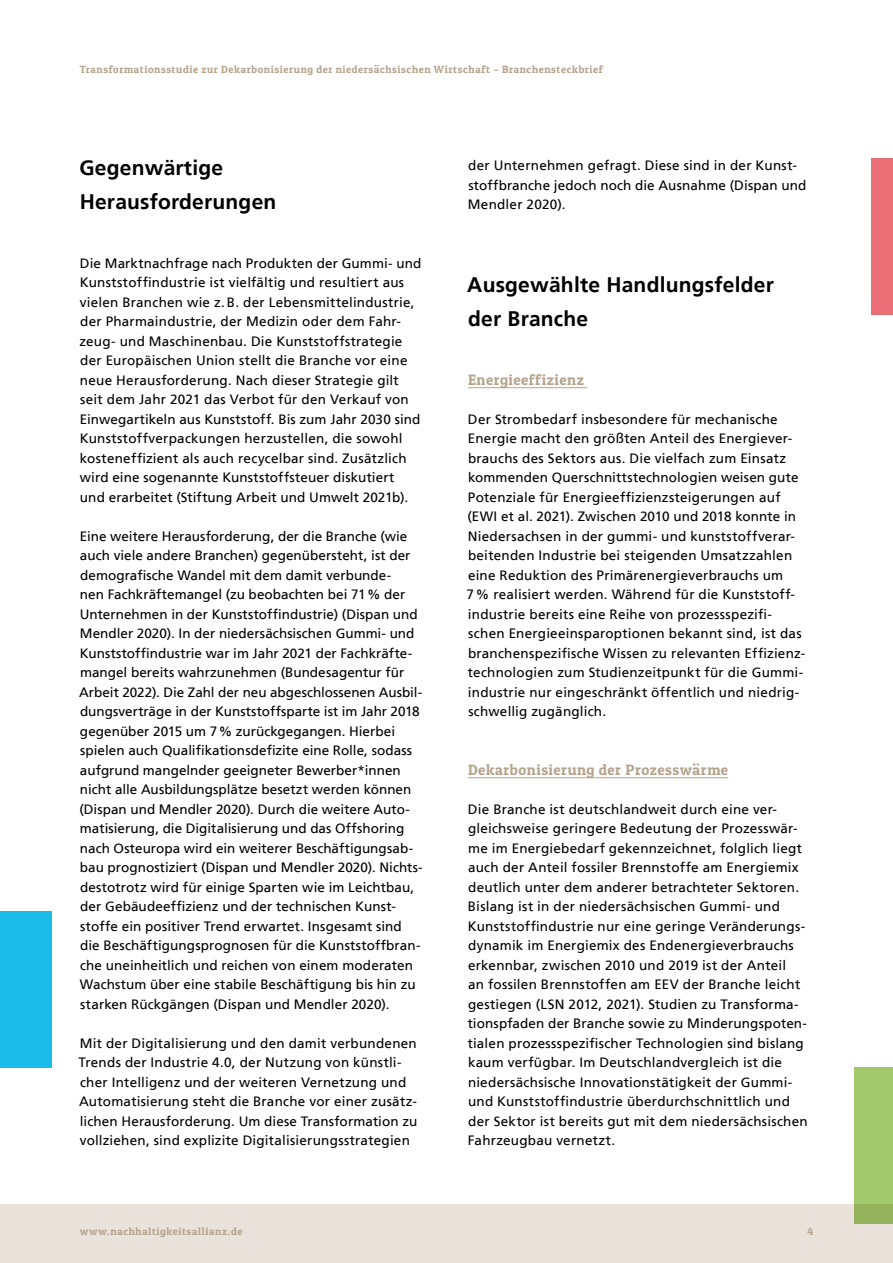
<style>
.page{position:relative;width:893px;height:1263px;background:#fff}
.page>*{position:absolute;margin:0;border:0;box-sizing:border-box;transform-origin:0 0}
.t1{font:700 21px/34.5px "NDS Frutiger";letter-spacing:.01em;color:#000}
.t2{font:15px "Patua One";letter-spacing:.035em;color:#b5a38c}
.t3{font:13.5px/19.5px "NDS Frutiger";letter-spacing:.015em;color:#000}
.t4{font:10.5px "Patua One";letter-spacing:.06em;color:#b5a38c}
</style>
<div class="page">
<div style="left:0;top:1204px;width:893px;height:59px;background:#e9e3db"></div>
<hr style="left:468px;top:387px;width:119px;height:1px;background:#b5a38c">
<hr style="left:468px;top:777px;width:260px;height:1px;background:#b5a38c">
<div style="left:872px;top:159px;width:21px;height:156px;background:#eb6d75"></div>
<div style="left:855px;top:1067px;width:38px;height:156px;background:#a1c86b"></div>
<div style="left:0;top:911px;width:51px;height:156px;background:#1bbbea"></div>
<p class="t4" style="left:80px;top:65px;width:525px">Transformationsstudie zur Dekarbonisierung der niedersächsischen Wirtschaft – Branchensteckbrief</p>
<h1 class="t1" style="left:80px;top:152px;width:198px">Gegenwärtige<br>Herausforderungen</h1>
<p class="t3" style="left:79px;top:254px;width:343px">Die Marktnachfrage nach Produkten der Gummi- und Kunststoffindustrie ist vielfältig und resultiert aus vielen Branchen wie z. B. der Lebensmittelindustrie, der Pharmaindustrie, der Medizin oder dem Fahr&shy;zeug- und Maschinenbau. Die Kunststoffstrategie der Europäischen Union stellt die Branche vor eine neue Herausforderung. Nach dieser Strategie gilt seit dem Jahr 2021 das Verbot für den Verkauf von Einwegartikeln aus Kunststoff. Bis zum Jahr 2030 sind Kunststoffverpackungen herzustellen, die sowohl kosteneffizient als auch recycelbar sind. Zusätzlich wird eine sogenannte Kunststoffsteuer diskutiert und erarbeitet (Stiftung Arbeit und Umwelt 2021b).</p>
<p class="t3" style="left:79px;top:527px;width:345px">Eine weitere Herausforderung, der die Branche (wie auch viele andere Branchen) gegenübersteht, ist der demografische Wandel mit dem damit verbunde-<br>nen Fachkräftemangel (zu beobachten bei 71 % der Unternehmen in der Kunststoffindustrie) (Dispan und Mendler 2020). In der niedersächsischen Gummi- und Kunststoffindustrie war im Jahr 2021 der Fachkräfte&shy;mangel bereits wahrzunehmen (Bundesagentur für Arbeit 2022). Die Zahl der neu abgeschlossenen Ausbil&shy;dungsverträge in der Kunststoffsparte ist im Jahr 2018 gegenüber 2015 um 7 % zurückgegangen. Hierbei spielen auch Qualifikationsdefizite eine Rolle, sodass aufgrund mangelnder geeigneter Be werber*innen nicht alle Ausbildungsplätze besetzt werden können (Dispan und Mendler 2020). Durch die weitere Auto&shy;matisierung, die Digitalisierung und das Offshoring nach Osteuropa wird ein weiterer Beschäftigungsab&shy;bau prognostiziert (Dispan und Mendler 2020). Nichts&shy;destotrotz wird für einige Sparten wie im Leichtbau, der Gebäudeeffizienz und der technischen Kunst&shy;stoffe ein positiver Trend erwartet. Insgesamt sind die Beschäftigungsprognosen für die Kunststoffbran&shy;che uneinheitlich und reichen von einem moderaten Wachstum über eine stabile Beschäftigung bis hin zu starken Rückgängen (Dispan und Mendler 2020).</p>
<p class="t3" style="left:79px;top:1034px;width:340px">Mit der Digitalisierung und den damit verbundenen Trends der Industrie 4.0, der Nutzung von künstli&shy;cher Intelligenz und der weiteren Vernetzung und Automatisierung steht die Branche vor einer zusätz&shy;lichen Herausforderung. Um diese Transformation zu vollziehen, sind explizite Digitalisierungsstrategien</p>
<p class="t3" style="left:468px;top:157px;width:340px">der Unternehmen gefragt. Diese sind in der Kunst&shy;stoffbranche jedoch noch die Ausnahme (Dispan und<br>Mendler 2020).</p>
<h1 class="t1" style="left:467px;top:269px;width:308px">Ausgewählte Handlungsfelder der Branche</h1>
<p class="t2" style="left:468px;top:373px;width:117px">Energieeffizienz</p>
<p class="t3" style="left:466px;top:410px;width:340px">Der Strombedarf insbesondere für mechanische Energie macht den größten Anteil des Energiever&shy;brauchs des Sektors aus. Die vielfach zum Einsatz kommenden Querschnittstechnologien weisen gute Potenziale für Energieeffizienzsteigerungen auf (EWI et al. 2021). Zwischen 2010 und 2018 konnte in Niedersachsen in der gummi- und kunststoffverar&shy;beitenden Industrie bei steigenden Umsatzzahlen eine Reduktion des Primärenergieverbrauchs um<br>7 % realisiert werden. Während für die Kunststoff&shy;industrie bereits eine Reihe von prozessspezifi&shy;schen Energieeinsparoptionen bekannt sind, ist das branchenspezifische Wissen zu relevanten Effizienz&shy;technologien zum Studienzeitpunkt für die Gummi&shy;industrie nur eingeschränkt öffentlich und niedrig&shy;schwellig zugänglich.</p>
<p class="t2" style="left:468px;top:763px;width:262px">Dekarbonisierung der Prozesswärme</p>
<p class="t3" style="left:468px;top:800px;width:342px">Die Branche ist deutschlandweit durch eine ver&shy;gleichsweise geringere Bedeutung der Prozesswär&shy;me im Energiebedarf gekennzeichnet, folglich liegt auch der Anteil fossiler Brennstoffe am Energiemix deutlich unter dem anderer betrachteter Sektoren.<br>Bislang ist in der niedersächsischen Gummi- und Kunststoffindustrie nur eine geringe Veränderungs&shy;dynamik im Energiemix des Endenergieverbrauchs erkennbar, zwischen 2010 und 2019 ist der Anteil<br>an fossilen Brennstoffen am EEV der Branche leicht gestiegen (LSN 2012, 2021). Studien zu Transforma&shy;tionspfaden der Branche sowie zu Minderungspoten&shy;tialen prozessspezifischer Technologien sind bislang kaum verfügbar. Im Deutschlandvergleich ist die niedersächsische Innovationstätigkeit der Gummi&shy;und Kunststoffindustrie überdurchschnittlich und der Sektor ist bereits gut mit dem niedersächsischen Fahrzeugbau vernetzt.</p>
<p class="t4" style="left:80px;top:1227px;width:164px">www.nachhaltigkeitsallianz.de</p>
<p class="t4" style="left:808px;top:1227px;width:7px">4</p>
</div>
